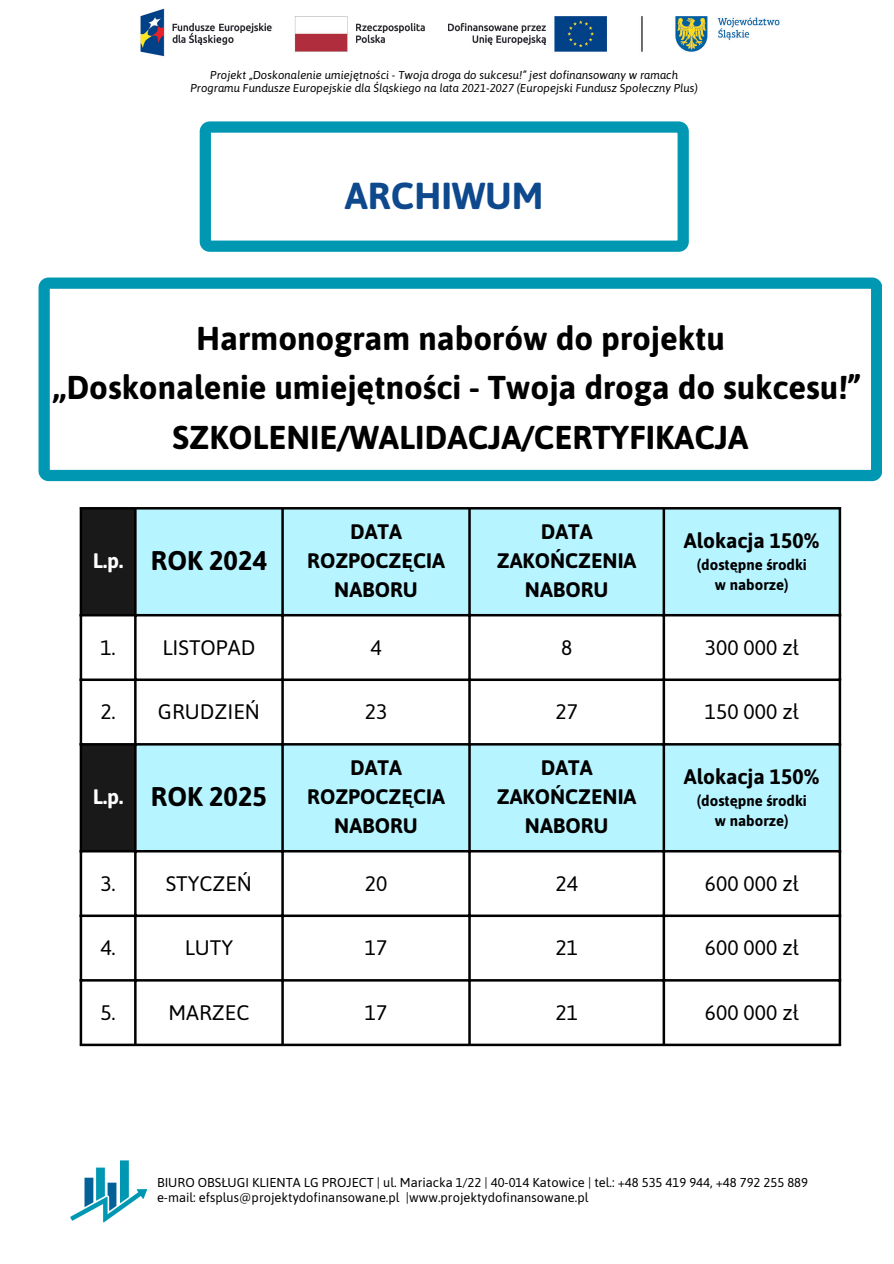
<style>
.page{position:relative;width:894px;height:1264px;background:#fff}
.page>*{position:absolute;margin:0;border:0;box-sizing:border-box;transform-origin:0 0}
.t1{font:700 37.5px "Asap";color:#0e488d}
.t2{font:700 33px/49.5px "Asap";color:#000;text-align:center}
.t3{font:700 27px "Asap";color:#000}
.t4{font:700 21px/29.2px "Asap";color:#000;text-align:center}
.t5{font:21px "Asap";color:#000}
.t6{font:700 21px "Asap";color:#fff}
.t7{font:700 15px "Asap";color:#000}
.t8{font:12.9px/15px "Asap";color:#000}
.t9{font:italic 11.4px "Asap";color:#000}
</style>
<div class="page">
<svg style="left:38px;top:277px;width:843px;height:204px"></svg>
<img style="left:140px;top:8px;width:640px;height:49px">
<svg style="left:82px;top:509px;width:52px;height:341px"></svg>
<svg style="left:136px;top:509px;width:702px;height:341px;fill:#b6f4ff"></svg>
<hr style="left:80px;top:509px;width:2px;height:534px;background:#000">
<hr style="left:134px;top:509px;width:2px;height:534px;background:#000">
<hr style="left:281px;top:509px;width:3px;height:534px;background:#000">
<hr style="left:468px;top:509px;width:2px;height:534px;background:#000">
<hr style="left:662px;top:509px;width:3px;height:534px;background:#000">
<hr style="left:838px;top:509px;width:2px;height:534px;background:#000">
<hr style="left:80px;top:507px;width:760px;height:2px;background:#000">
<hr style="left:80px;top:614px;width:760px;height:2px;background:#000">
<hr style="left:80px;top:678px;width:760px;height:3px;background:#000">
<hr style="left:80px;top:743px;width:760px;height:2px;background:#000">
<hr style="left:80px;top:850px;width:760px;height:2px;background:#000">
<hr style="left:80px;top:914px;width:760px;height:3px;background:#000">
<hr style="left:80px;top:979px;width:760px;height:2px;background:#000">
<hr style="left:80px;top:1043px;width:760px;height:3px;background:#000">
<img style="left:70px;top:1160px;width:78px;height:63px">
<svg style="left:200px;top:121px;width:488px;height:131px"></svg>
<p class="t9" style="left:210px;top:68px;width:469px">Projekt „Doskonalenie umiejętności - Twoja droga do sukcesu!” jest dofinansowany w ramach</p>
<p class="t9" style="left:190px;top:81px;width:509px">Programu Fundusze Europejskie dla Śląskiego na lata 2021-2027 (Europejski Fundusz Społeczny Plus)</p>
<p class="t1" style="left:345px;top:174px;width:200px">ARCHIWUM</p>
<p class="t2" style="left:53px;top:313px;width:807px">Harmonogram naborów do projektu<br>,,Doskonalenie umiejętności - Twoja droga do sukcesu!”<br>SZKOLENIE/WALIDACJA/CERTYFIKACJA</p>
<p class="t6" style="left:93px;top:548px;width:32px">L.p.</p>
<p class="t3" style="left:151px;top:545px;width:117px">ROK 2024</p>
<h1 class="t4" style="left:307px;top:516px;width:139px">DATA<br>ROZPOCZĘCIA<br>NABORU</h1>
<h2 class="t4" style="left:496px;top:516px;width:141px">DATA<br>ZAKOŃCZENIA<br>NABORU</h2>
<p class="t4" style="left:683px;top:525px;width:137px">Alokacja 150%</p>
<p class="t7" style="left:696px;top:556px;width:112px">(dostępne środki</p>
<p class="t7" style="left:714px;top:576px;width:75px">w naborze)</p>
<p class="t5" style="left:100px;top:635px;width:17px">1.</p>
<p class="t5" style="left:162px;top:635px;width:94px">LISTOPAD</p>
<p class="t5" style="left:370px;top:635px;width:13px">4</p>
<p class="t5" style="left:561px;top:635px;width:13px">8</p>
<p class="t5" style="left:704px;top:635px;width:95px">300 000 zł</p>
<p class="t5" style="left:100px;top:699px;width:17px">2.</p>
<p class="t5" style="left:158px;top:699px;width:99px">GRUDZIEŃ</p>
<p class="t5" style="left:364px;top:699px;width:24px">23</p>
<p class="t5" style="left:555px;top:699px;width:24px">27</p>
<p class="t5" style="left:704px;top:699px;width:95px">150 000 zł</p>
<p class="t6" style="left:93px;top:784px;width:32px">L.p.</p>
<p class="t3" style="left:151px;top:781px;width:117px">ROK 2025</p>
<p class="t4" style="left:307px;top:752px;width:139px">DATA<br>ROZPOCZĘCIA<br>NABORU</p>
<p class="t4" style="left:496px;top:752px;width:141px">DATA<br>ZAKOŃCZENIA<br>NABORU</p>
<p class="t4" style="left:683px;top:761px;width:137px">Alokacja 150%</p>
<p class="t7" style="left:696px;top:792px;width:112px">(dostępne środki</p>
<p class="t7" style="left:714px;top:812px;width:75px">w naborze)</p>
<p class="t5" style="left:100px;top:871px;width:17px">3.</p>
<p class="t5" style="left:166px;top:871px;width:83px">STYCZEŃ</p>
<p class="t5" style="left:364px;top:871px;width:24px">20</p>
<p class="t5" style="left:555px;top:871px;width:24px">24</p>
<p class="t5" style="left:704px;top:871px;width:95px">600 000 zł</p>
<p class="t5" style="left:100px;top:935px;width:17px">4.</p>
<p class="t5" style="left:185px;top:935px;width:50px">LUTY</p>
<p class="t5" style="left:364px;top:935px;width:24px">17</p>
<p class="t5" style="left:555px;top:935px;width:24px">21</p>
<p class="t5" style="left:704px;top:935px;width:95px">600 000 zł</p>
<p class="t5" style="left:100px;top:1000px;width:17px">5.</p>
<p class="t5" style="left:168px;top:1000px;width:82px">MARZEC</p>
<p class="t5" style="left:364px;top:1000px;width:24px">17</p>
<p class="t5" style="left:555px;top:1000px;width:24px">21</p>
<p class="t5" style="left:704px;top:1000px;width:95px">600 000 zł</p>
<p class="t8" style="left:157px;top:1174px;width:652px">BIURO OBSŁUGI KLIENTA LG PROJECT | ul. Mariacka 1/22 | 40-014 Katowice | tel.: +48 535 419 944, +48 792 255 889 e-mail: efsplus@projektydofinansowane.pl |www.projektydofinansowane.pl</p>
</div>
